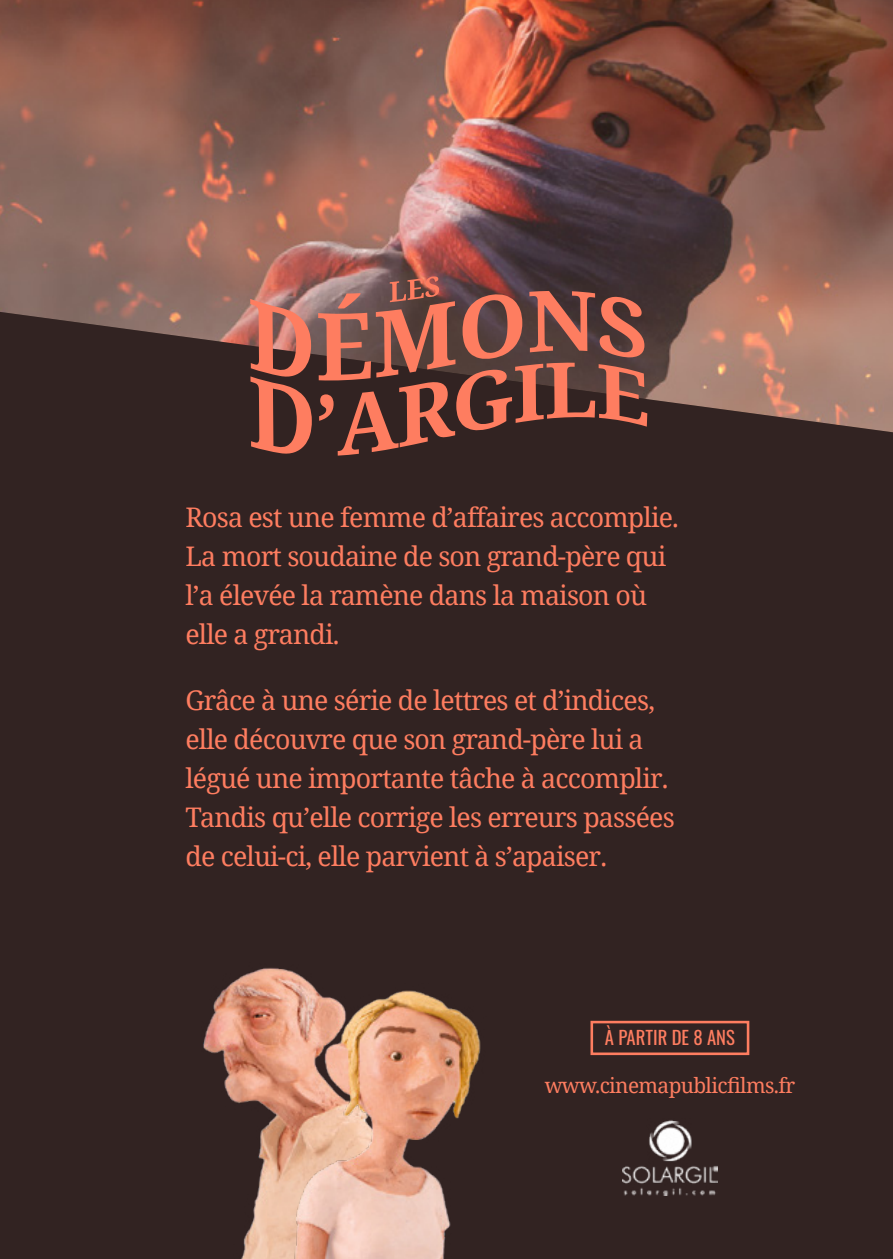
<style>
.page{position:relative;width:893px;height:1259px;background:#322322}
.page>*{position:absolute;margin:0;border:0;box-sizing:border-box;transform-origin:0 0}
.t1{font:27px/39px "Noto Serif";letter-spacing:-.03em;color:#fe7d60}
.t2{font:21px "Noto Serif";letter-spacing:-.03em;color:#fe7d60}
.t3{font:18.6px "Oswald";color:#fe7d60}
</style>
<div class="page">
<img style="left:0;top:0;width:893px;height:432px">
<svg style="left:250px;top:299px;width:62px;height:155px"></svg>
<svg style="left:318px;top:276px;width:329px;height:179px"></svg>
<img style="left:203px;top:967px;width:67px;height:292px">
<img style="left:270px;top:967px;width:211px;height:292px">
<div style="left:590px;top:1020px;width:159px;height:35px;border:3px solid #fe7d60"></div>
<img style="left:623px;top:1120px;width:94px;height:75px">
<p class="t1" style="left:185px;top:496px;width:495px">Rosa est une femme d’affaires accomplie.<br>La mort soudaine de son grand-père qui l’a élevée la ramène dans la maison où elle a grandi.</p>
<p class="t1" style="left:185px;top:679px;width:491px">Grâce à une série de lettres et d’indices, elle découvre que son grand-père lui a légué une importante tâche à accomplir.<br>Tandis qu’elle corrige les erreurs passées de celui-ci, elle parvient à s’apaiser.</p>
<p class="t3" style="left:605px;top:1021px;width:132px">À PARTIR DE 8 ANS</p>
<p class="t2" style="left:545px;top:1070px;width:252px">www.cinemapublicfilms.fr</p>
</div>
